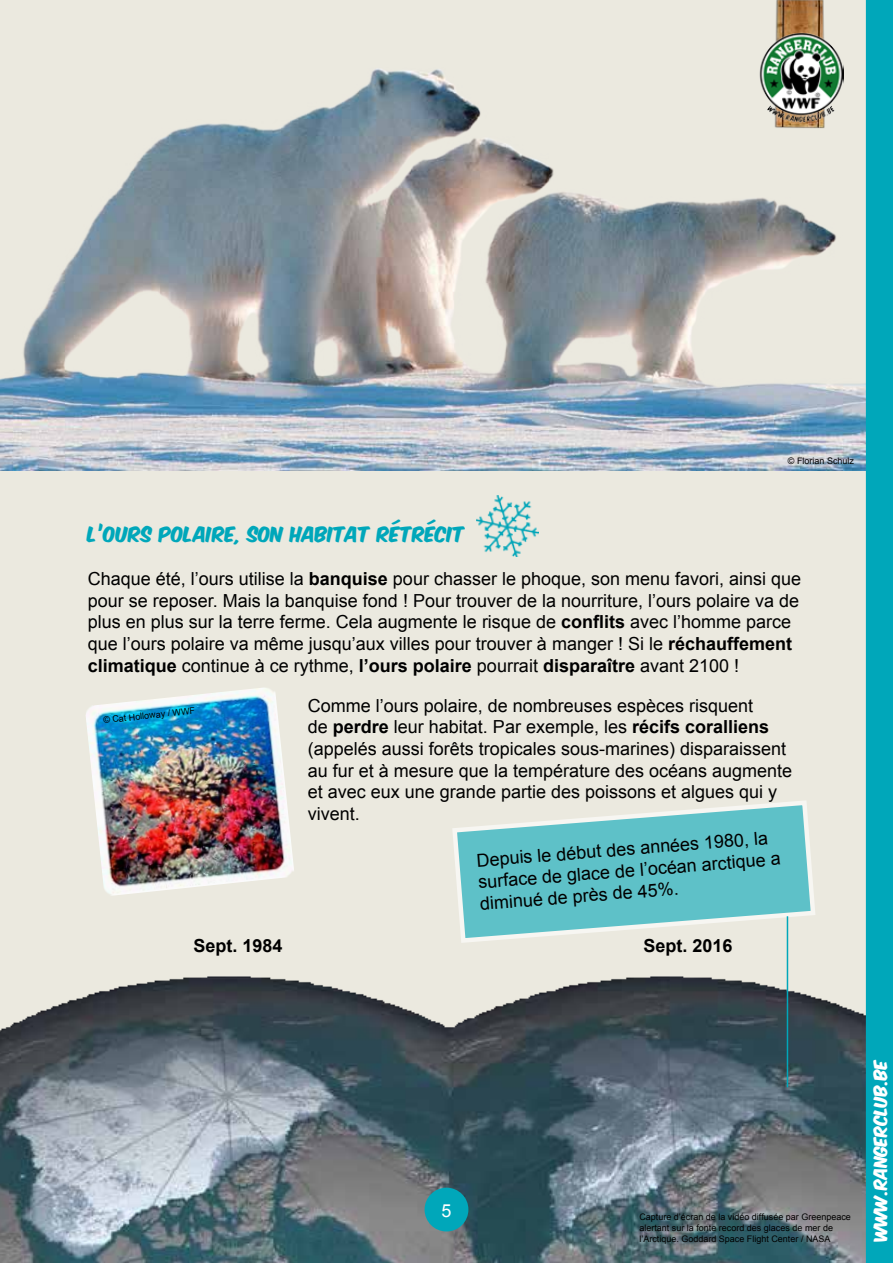
<style>
.page{position:relative;width:893px;height:1263px;background:#ebe9df}
.page>*{position:absolute;margin:0;border:0;box-sizing:border-box;transform-origin:0 0}
.t1{font:18px/21.6px "Arial";color:#000}
.t2{font:18px "Komika Title Axis";color:#00a7ba}
.t3{font:700 18px "Arial";color:#000}
.t4{font:18px "Arial";color:#fff}
.t5{font:15.75px "Komika Title Axis";color:#fff}
.t6{font:9px/10.8px "Arial";color:#000}
.s1{font-weight:700}
</style>
<div class="page">
<img style="left:0;top:823px;width:866px;height:440px">
<img style="left:0;top:69px;width:866px;height:401px">
<div style="left:866px;top:137px;width:27px;height:1126px;background:#00a7ba"></div>
<img style="left:694px;top:0;width:199px;height:137px">
<img style="left:757px;top:32px;width:86px;height:92px">
<img style="left:85px;top:687px;width:210px;height:209px">
<svg style="left:451px;top:801px;width:366px;height:143px"></svg>
<hr style="left:787px;top:916px;width:1px;height:171px;background:#00a7ba">
<div style="left:425px;top:1187px;width:43px;height:44px;background:#00a7ba;border-radius:50%"></div>
<img style="left:476px;top:495px;width:62px;height:62px">
<p class="t6" style="left:788px;top:456px;width:68px">© Florian Schulz</p>
<p class="t2" style="left:88px;top:525px;width:378px">L’OURS POLAIRE, SON HABITAT RÉTRÉCIT</p>
<p class="t1" style="left:88px;top:568px;width:715px">Chaque été, l’ours utilise la <span class="s1">banquise</span> pour chasser le phoque, son menu favori, ainsi que pour se reposer. Mais la banquise fond ! Pour trouver de la nourriture, l’ours polaire va de plus en plus sur la terre ferme. Cela augmente le risque de <span class="s1">conflits</span> avec l’homme parce que l’ours polaire va même jusqu’aux villes pour trouver à manger ! Si le <span class="s1">réchauffement climatique</span> continue à ce rythme, <span class="s1">l’ours polaire</span> pourrait <span class="s1">disparaître</span> avant 2100 !</p>
<p class="t1" style="left:308px;top:695px;width:486px">Comme l’ours polaire, de nombreuses espèces risquent<br>de <span class="s1">perdre</span> leur habitat. Par exemple, les <span class="s1">récifs coralliens </span>(appelés aussi forêts tropicales sous-marines) disparaissent au fur et à mesure que la température des océans augmente et avec eux une grande partie des poissons et algues qui y vivent.</p>
<p class="t1" style="left:476px;top:849px;width:305px;rotate:-4deg">Depuis le début des années 1980, la surface de glace de l’océan arctique a diminué de près de 45%.</p>
<p class="t3" style="left:194px;top:933px;width:91px">Sept. 1984</p>
<p class="t3" style="left:644px;top:933px;width:91px">Sept. 2016</p>
<p class="t6" style="left:103px;top:715px;width:94px;rotate:-6deg">© Cat Holloway / WWF</p>
<p class="t4" style="left:441px;top:1199px;width:12px">5</p>
<p class="t6" style="left:639px;top:1211px;width:213px">Capture d’écran de la vidéo diffusée par Greenpeace alertant sur la fonte record des glaces de mer de l’Arctique. Goddard Space Flight Center / NASA</p>
<p class="t5" style="left:872px;top:1241px;width:183px;rotate:-90deg">WWW.RANGERCLUB.BE</p>
</div>
